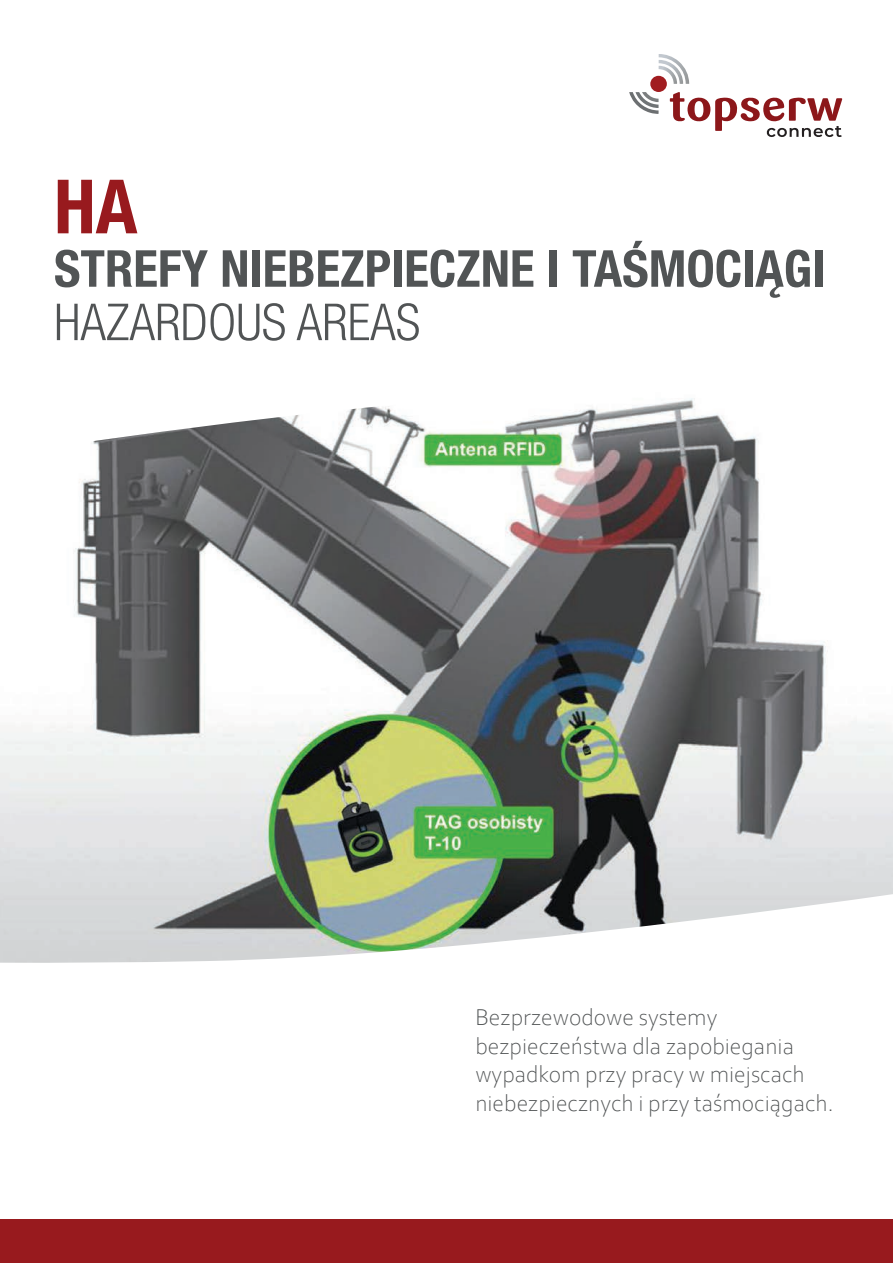
<style>
.page{position:relative;width:893px;height:1263px;background:#fff}
.page>*{position:absolute;margin:0;border:0;box-sizing:border-box;transform-origin:0 0}
.t1{font:700 condensed 75px "Helvetica Neue LT Pro";color:#981a1e}
.t2{font:700 condensed 51px "Helvetica Neue LT Pro";color:#515455}
.t3{font:300 condensed 51px "Helvetica Neue LT Pro";color:#515455}
.t4{font:300 24px/28.8px "Corbel";color:#505354}
</style>
<div class="page">
<img style="left:0;top:398px;width:893px;height:565px">
<div style="left:650px;top:76px;width:17px;height:16px;background:#a11d20;border-radius:50%"></div>
<svg style="left:659px;top:54px;width:30px;height:30px"></svg>
<svg style="left:629px;top:92px;width:30px;height:22px"></svg>
<svg style="left:670px;top:92px;width:172px;height:45px"></svg>
<div style="left:0;top:1219px;width:893px;height:44px;background:#981a1e"></div>
<h1 class="t1" style="left:54px;top:161px;width:85px">HA</h1>
<h2 class="t2" style="left:54px;top:238px;width:773px">STREFY NIEBEZPIECZNE I TAŚMOCIĄGI</h2>
<h2 class="t3" style="left:54px;top:293px;width:368px">HAZARDOUS AREAS</h2>
<p class="t4" style="left:475px;top:1001px;width:360px">Bezprzewodowe systemy bezpieczeństwa dla zapobiegania wypadkom przy pracy w miejscach niebezpiecznych i przy taśmociągach.</p>
</div>
